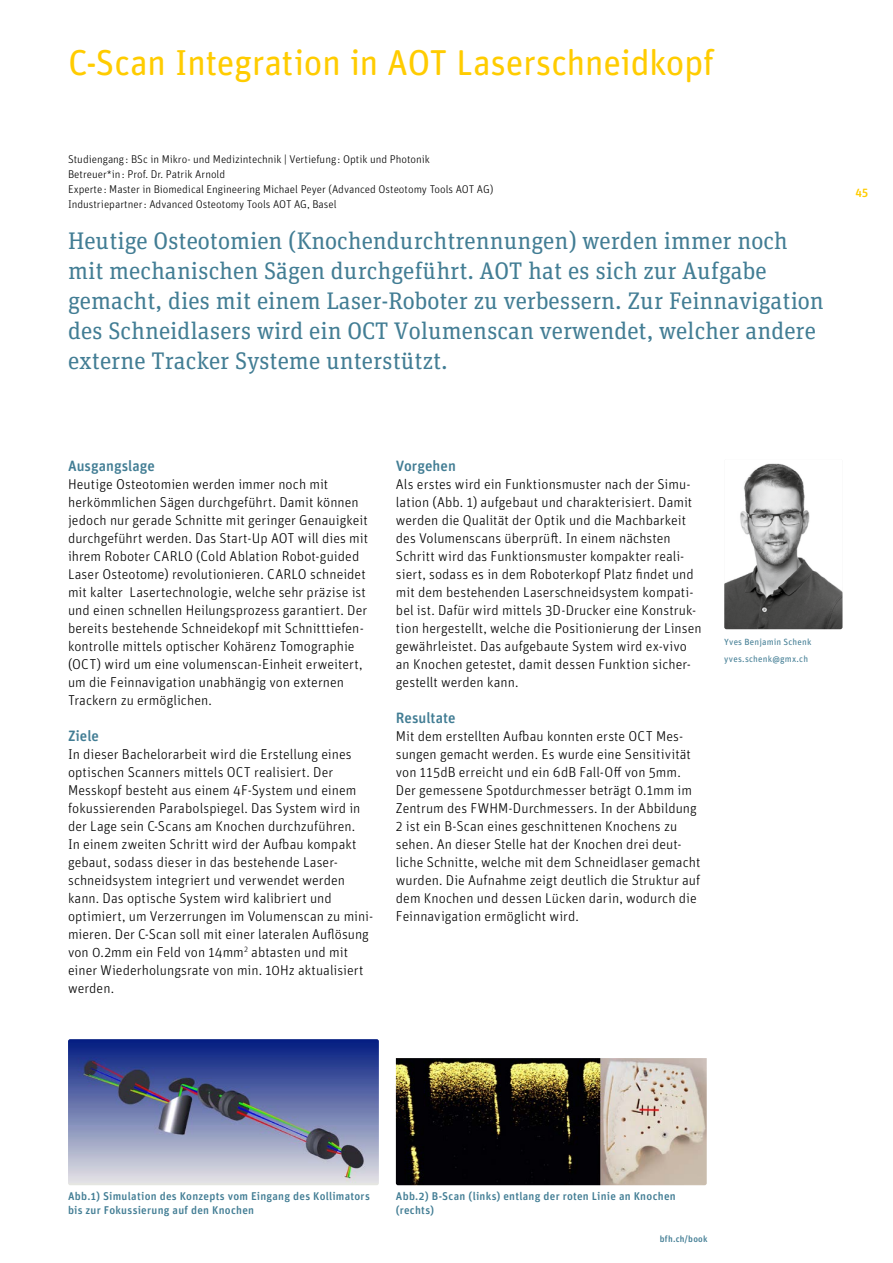
<style>
.page{position:relative;width:893px;height:1263px;background:#fff}
.page>*{position:absolute;margin:0;border:0;box-sizing:border-box;transform-origin:0 0}
.t1{font:36px "Unit Rounded Pro";letter-spacing:-.015em;color:#fc0}
.t2{font:24px/30px "Unit Slab Pro";color:#427d94}
.t3{font:500 15px "Unit Rounded Pro";color:#427d94}
.t4{font:300 14.25px/18px "Unit Rounded Pro";letter-spacing:.005em;color:#000}
.t5{font:500 12px "Unit Rounded Pro";color:#fc0}
.t6{font:300 11.25px/15px "Unit Rounded Pro";color:#000}
.t7{font:500 11.25px/13.5px "Unit Rounded Pro";letter-spacing:.025em;color:#427d94}
.t8{font:9px/16.8px "Unit Rounded Pro";letter-spacing:.02em;color:#427d94}
.t9{font:500 9px "Unit Rounded Pro";letter-spacing:.025em;color:#427d94}
</style>
<div class="page">
<img style="left:724px;top:463px;width:118px;height:166px">
<img style="left:68px;top:1039px;width:311px;height:146px">
<img style="left:396px;top:1058px;width:311px;height:127px">
<h1 class="t1" style="left:68px;top:38px;width:648px">C-Scan Integration in AOT Laserschneidkopf</h1>
<p class="t6" style="left:68px;top:151px;width:427px">Studiengang : BSc in Mikro- und Medizintechnik | Vertiefung : Optik und Photonik<br>Betreuer*in: Prof. Dr. Patrik Arnold<br>Experte : Master in Biomedical Engineering Michael Peyer (Advanced Osteotomy Tools AOT AG)<br>Industriepartner: Advanced Osteotomy Tools AOT AG, Basel</p>
<p class="t2" style="left:68px;top:225px;width:757px">Heutige Osteotomien (Knochendurchtrennungen) werden immer noch mit mechanischen Sägen durchgeführt. AOT hat es sich zur Aufgabe gemacht, dies mit einem Laser-Roboter zu verbessern. Zur Feinnavigation des Schneidlasers wird ein OCT Volumenscan verwendet, welcher andere externe Tracker Systeme unterstützt.</p>
<p class="t5" style="left:855px;top:184px;width:15px">45</p>
<p class="t3" style="left:68px;top:455px;width:89px">Ausgangslage</p>
<p class="t4" style="left:68px;top:475px;width:302px">Heutige Osteotomien werden immer noch mit herkömmlichen Sägen durchgeführt. Damit können jedoch nur gerade Schnitte mit geringer Genauigkeit durchgeführt werden. Das Start-Up AOT will dies mit ihrem Roboter CARLO (Cold Ablation Robot-guided Laser Osteotome) revolutionieren. CARLO schneidet mit kalter Lasertechnologie, welche sehr präzise ist und einen schnellen Heilungsprozess garantiert. Der bereits bestehende Schneidekopf mit Schnitttiefen&shy;kontrolle mittels optischer Kohärenz Tomographie (OCT) wird um eine volumenscan-Einheit erweitert, um die Feinnavigation unabhängig von externen Trackern zu ermöglichen.</p>
<p class="t3" style="left:68px;top:725px;width:32px">Ziele</p>
<p class="t4" style="left:68px;top:745px;width:307px">In dieser Bachelorarbeit wird die Erstellung eines optischen Scanners mittels OCT realisiert. Der Messkopf besteht aus einem 4F-System und einem fokussierenden Parabolspiegel. Das System wird in der Lage sein C-Scans am Knochen durchzuführen.<br>In einem zweiten Schritt wird der Aufbau kompakt gebaut, sodass dieser in das bestehende Laser&shy;schneidsystem integriert und verwendet werden kann. Das optische System wird kalibriert und optimiert, um Verzerrungen im Volumenscan zu mini&shy;mieren. Der C-Scan soll mit einer lateralen Auflösung von 0.2mm ein Feld von 14mm<sup>2</sup> abtasten und mit einer Wiederholungsrate von min. 10Hz aktualisiert werden.</p>
<p class="t3" style="left:396px;top:455px;width:61px">Vorgehen</p>
<p class="t4" style="left:396px;top:475px;width:307px">Als erstes wird ein Funktionsmuster nach der Simu&shy;lation (Abb. 1) aufgebaut und charakterisiert. Damit werden die Qualität der Optik und die Machbarkeit des Volumenscans überprüft. In einem nächsten Schritt wird das Funktionsmuster kompakter reali&shy;siert, sodass es in dem Roboterkopf Platz findet und mit dem bestehenden Laserschneidsystem kompati&shy;bel ist. Dafür wird mittels 3D-Drucker eine Konstruk&shy;tion hergestellt, welche die Positionierung der Linsen gewährleistet. Das aufgebaute System wird ex-vivo an Knochen getestet, damit dessen Funktion sicher&shy;gestellt werden kann.</p>
<p class="t3" style="left:396px;top:707px;width:61px">Resultate</p>
<p class="t4" style="left:396px;top:727px;width:306px">Mit dem erstellten Aufbau konnten erste OCT Mes&shy;sungen gemacht werden. Es wurde eine Sensitivität von 115dB erreicht und ein 6dB Fall-Off von 5mm.<br>Der gemessene Spotdurchmesser beträgt 0.1mm im Zentrum des FWHM-Durchmessers. In der Abbildung 2 ist ein B-Scan eines geschnittenen Knochens zu sehen. An dieser Stelle hat der Knochen drei deut&shy;liche Schnitte, welche mit dem Schneidlaser gemacht wurden. Die Aufnahme zeigt deutlich die Struktur auf dem Knochen und dessen Lücken darin, wodurch die Feinnavigation ermöglicht wird.</p>
<p class="t8" style="left:724px;top:633px;width:89px">Yves Benjamin Schenk yves.schenk@gmx.ch</p>
<p class="t7" style="left:68px;top:1189px;width:303px">Abb.1) Simulation des Konzepts vom Eingang des Kollimators bis zur Fokussierung auf den Knochen</p>
<p class="t7" style="left:396px;top:1189px;width:281px">Abb.2) B-Scan (links) entlang der roten Linie an Knochen (rechts)</p>
<p class="t9" style="left:660px;top:1232px;width:49px">bfh.ch/book</p>
</div>
